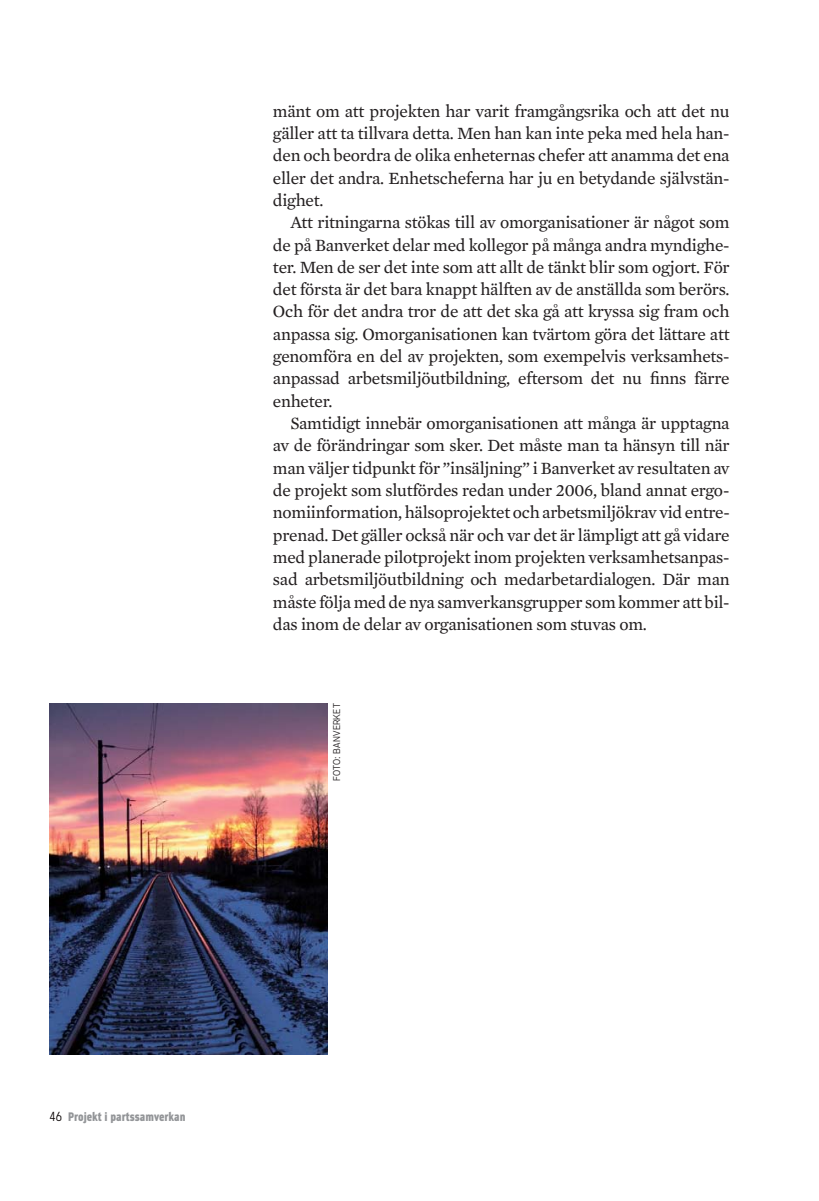
<style>
.page{position:relative;width:819px;height:1201px;background:#fff}
.page>*{position:absolute;margin:0;border:0;box-sizing:border-box;transform-origin:0 0}
.t1{font:17.5px/22.4px "Mercury Text G2";letter-spacing:-.015em;color:#231f20;text-align:justify}
.t2{font:13.12px "Metroflex Narrow Hvy";color:#939598}
.t3{font:10.5px "Metroflex Uni Lt OSF";letter-spacing:.02em;color:#231f20}
.s1{font-family:"Metroflex Narrow";font-weight:300;font-size:14px;color:#070100}
</style>
<div class="page">
<img style="left:50px;top:704px;width:277px;height:350px">
<p class="t1" style="left:273px;top:101px;width:458px">mänt om att projekten har varit framgångsrika och att det nu gäller att ta tillvara detta. Men han kan inte peka med hela han&shy;den och beordra de olika enheternas chefer att anamma det ena eller det andra. Enhetscheferna har ju en betydande självstän&shy;dighet.</p>
<p class="t1" style="left:273px;top:212px;width:458px;text-indent:17px">Att ritningarna stökas till av omorganisationer är något som de på Banverket delar med kollegor på många andra myndighe&shy;ter. Men de ser det inte som att allt de tänkt blir som ogjort. För det första är det bara knappt hälften av de anställda som berörs.<br>Och för det andra tror de att det ska gå att kryssa sig fram och anpassa sig. Omorganisationen kan tvärtom göra det lättare att genomföra en del av projekten, som exempelvis verksamhets&shy;anpassad arbetsmiljöutbildning, eftersom det nu finns färre enheter.</p>
<p class="t1" style="left:273px;top:413px;width:458px;text-indent:17px">Samtidigt innebär omorganisationen att många är upptagna av de förändringar som sker. Det måste man ta hänsyn till när man väljer tidpunkt för ”insäljning” i Banverket av resultaten av de projekt som slutfördes redan under 2006, bland annat ergo&shy;nomiinformation, hälsoprojektet och arbetsmiljökrav vid entre&shy;prenad. Det gäller också när och var det är lämpligt att gå vidare med planerade pilotprojekt inom projekten verksamhetsanpas&shy;sad arbetsmiljöutbildning och medarbetardialogen. Där man måste följa med de nya samverkansgrupper som kommer att bil&shy;das inom de delar av organisationen som stuvas om.</p>
<p class="t3" style="left:333px;top:781px;width:79px;rotate:-90deg">FOTO: BANVERKET</p>
<p class="t2" style="left:50px;top:1112px;width:137px"><span class="s1">46</span> Projekt i partssamverkan</p>
</div>
